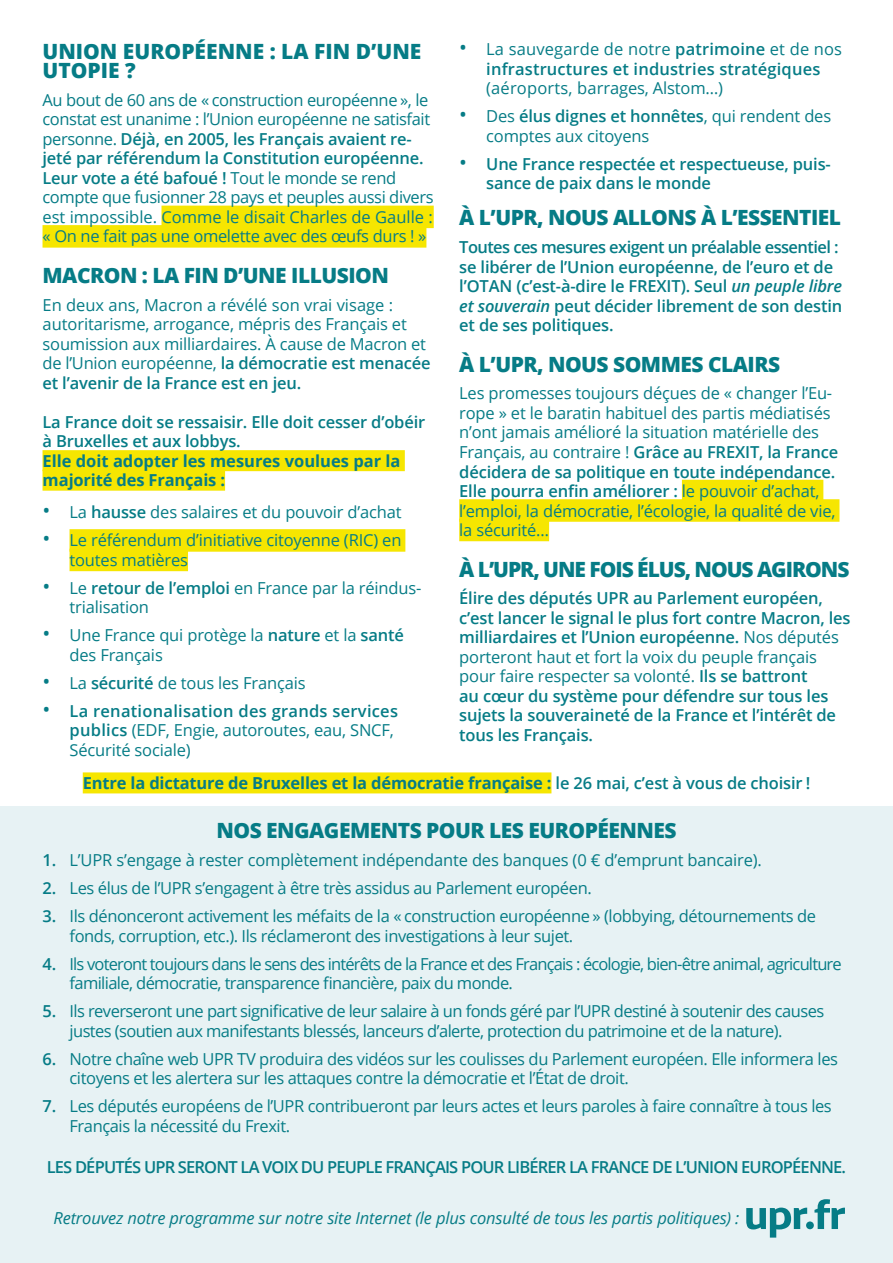
<style>
.page{position:relative;width:893px;height:1263px;background:#fff}
.page>*{position:absolute;margin:0;border:0;box-sizing:border-box;transform-origin:0 0}
.t1{font:800 21px "Open Sans";letter-spacing:-.025em;color:#067c86}
.t2{font:800 21px/19.5px "Open Sans";color:#067c86}
.t3{font:800 21px "Open Sans";letter-spacing:-.05em;color:#067c86}
.t4{font:16.5px/19.5px "Open Sans";letter-spacing:-.025em;color:#067c86}
.t5{font:600 16.5px/19.5px "Open Sans";letter-spacing:-.01em;color:#067c86}
.t6{font:16.5px/19.5px "Open Sans";letter-spacing:-.05em;color:#067c86}
.t7{font:700 16.5px/19.5px "Open Sans";letter-spacing:-.01em;color:#067c86}
.t8{font:italic 16.5px "Open Sans";letter-spacing:-.01em;color:#067c86}
.t9{font:600 16.5px "Open Sans";letter-spacing:-.05em;color:#067c86}
.t10{font:600 16.5px/19.5px "Open Sans";letter-spacing:.01em;color:#067c86;text-align:center}
.t11{font:16.5px "Open Sans";letter-spacing:.01em;color:#067c86}
.s1{font-weight:600}
.s2{font-size:21px}
.s3{font-weight:400;font-size:21px}
.s4{font-weight:400}
.s5{font-style:italic}
</style>
<div class="page">
<div style="left:0;top:807px;width:893px;height:456px;background:#e7f2f4"></div>
<div style="left:161px;top:206px;width:273px;height:22px;background:#f6e601"></div>
<div style="left:43px;top:225px;width:383px;height:23px;background:#f6e601"></div>
<div style="left:43px;top:450px;width:362px;height:21px;background:#f6e601"></div>
<div style="left:43px;top:470px;width:182px;height:21px;background:#f6e601"></div>
<div style="left:70px;top:529px;width:335px;height:23px;background:#f6e601"></div>
<div style="left:70px;top:549px;width:118px;height:22px;background:#f6e601"></div>
<div style="left:682px;top:480px;width:141px;height:22px;background:#f6e601"></div>
<div style="left:459px;top:499px;width:380px;height:23px;background:#f6e601"></div>
<div style="left:459px;top:519px;width:90px;height:22px;background:#f6e601"></div>
<div style="left:83px;top:772px;width:468px;height:21px;background:#f6e601"></div>
<svg style="left:746px;top:1199px;width:99px;height:38px"></svg>
<p class="t2" style="left:43px;top:40px;width:380px">UNION EUROPÉENNE : LA FIN D’UNE<br>UTOPIE ?</p>
<p class="t4" style="left:43px;top:90px;width:393px">Au bout de 60 ans de « construction européenne », le constat est unanime : l’Union européenne ne satisfait personne. <span class="s1">Déjà, en 2005, les Français avaient re&shy;jeté par référendum la Constitution européenne.<br>Leur vote a été bafoué !</span> Tout le monde se rend compte que fusionner 28 pays et peuples aussi divers est impossible. Comme le disait Charles de Gaulle : « On ne fait pas une omelette avec des œufs durs ! »</p>
<p class="t1" style="left:43px;top:259px;width:348px">MACRON : LA FIN D’UNE ILLUSION</p>
<p class="t4" style="left:43px;top:294px;width:390px">En deux ans, Macron a révélé son vrai visage : autoritarisme, arrogance, mépris des Français et soumission aux milliardaires. À cause de Macron et de l’Union européenne, <span class="s1">la démocratie est menacée et l’avenir de la France est en jeu.</span></p>
<p class="t5" style="left:43px;top:412px;width:384px">La France doit se ressaisir. Elle doit cesser d’obéir à Bruxelles et aux lobbys.</p>
<p class="t7" style="left:43px;top:450px;width:360px">Elle doit adopter les mesures voulues par la majorité des Français :</p>
<p class="t4" style="left:43px;top:502px;width:361px"><span class="s2">•</span> La <span class="s1">hausse</span> des salaires et du pouvoir d’achat</p>
<p class="t4" style="left:70px;top:530px;width:333px;text-indent:-27px"><span class="s2">•</span> Le référendum d’initiative citoyenne (RIC) en toutes matières</p>
<p class="t4" style="left:70px;top:578px;width:353px;text-indent:-27px"><span class="s2">•</span> Le <span class="s1">retour de l’emploi</span> en France par la réindus&shy;trialisation</p>
<p class="t4" style="left:70px;top:625px;width:336px;text-indent:-27px"><span class="s2">•</span> Une France qui protège la <span class="s1">nature</span> et la <span class="s1">santé </span>des Français</p>
<p class="t4" style="left:43px;top:673px;width:265px"><span class="s2">•</span> La <span class="s1">sécurité</span> de tous les Français</p>
<p class="t4" style="left:70px;top:701px;width:330px;text-indent:-27px"><span class="s2">•</span> <span class="s1">La renationalisation des grands services publics</span> (EDF, Engie, autoroutes, eau, SNCF,<br>Sécurité sociale)</p>
<p class="t10" style="left:459px;top:39px;width:384px"><span class="s3">•</span> <span class="s4">La sauvegarde de notre</span> patrimoine <span class="s4">et de nos </span>infrastructures et industries stratégiques</p>
<p class="t11" style="left:486px;top:77px;width:238px">(aéroports, barrages, Alstom…)</p>
<p class="t4" style="left:486px;top:106px;width:346px;text-indent:-27px"><span class="s2">•</span> Des <span class="s1">élus dignes et honnêtes</span>, qui rendent des comptes aux citoyens</p>
<p class="t5" style="left:486px;top:154px;width:346px;text-indent:-27px"><span class="s3">•</span> Une France respectée et respectueuse, puis&shy;sance de paix dans le monde</p>
<p class="t1" style="left:459px;top:202px;width:383px">À L’UPR, NOUS ALLONS À L’ESSENTIEL</p>
<p class="t5" style="left:459px;top:237px;width:384px">Toutes ces mesures exigent un préalable essentiel : se libérer de l’Union européenne, de l’euro et de l’OTAN (c’est-à-dire le FREXIT). Seul <span class="s5">un peuple libre et souverain</span> peut décider librement de son destin et de ses politiques.</p>
<p class="t1" style="left:459px;top:348px;width:322px">À L’UPR, NOUS SOMMES CLAIRS</p>
<p class="t4" style="left:459px;top:383px;width:381px">Les promesses toujours déçues de « changer l’Eu&shy;rope » et le baratin habituel des partis médiatisés n’ont jamais amélioré la situation matérielle des Français, au contraire ! <span class="s1">Grâce au FREXIT, la France décidera de sa politique en toute indépendance.<br>Elle pourra enfin améliorer :</span> le pouvoir d’achat, l’emploi, la démocratie, l’écologie, la qualité de vie, la sécurité…</p>
<p class="t3" style="left:459px;top:553px;width:392px">À L’UPR, UNE FOIS ÉLUS, NOUS AGIRONS</p>
<p class="t5" style="left:459px;top:588px;width:393px">Élire des députés UPR au Parlement européen, c’est lancer le signal le plus fort contre Macron, les milliardaires et l’Union européenne. <span class="s4">Nos députés porteront haut et fort la voix du peuple français pour faire respecter sa volonté.</span> Ils se battront<br>au cœur du système pour défendre sur tous les sujets la souveraineté de la France et l’intérêt de tous les Français.</p>
<p class="t7" style="left:83px;top:773px;width:729px">Entre la dictature de Bruxelles et la démocratie française : <span class="s1">le 26 mai, c’est à vous de choisir !</span></p>
<p class="t1" style="left:216px;top:814px;width:461px">NOS ENGAGEMENTS POUR LES EUROPÉENNES</p>
<p class="t4" style="left:43px;top:850px;width:721px"><span class="s1">1.</span> L’UPR s’engage à rester complètement indépendante des banques (0 € d’emprunt bancaire).</p>
<p class="t4" style="left:43px;top:878px;width:551px"><span class="s1">2.</span> Les élus de l’UPR s’engagent à être très assidus au Parlement européen.</p>
<p class="t4" style="left:70px;top:906px;width:748px;text-indent:-27px"><span class="s1">3.</span> Ils dénonceront activement les méfaits de la « construction européenne » (lobbying, détournements de fonds, corruption, etc.). Ils réclameront des investigations à leur sujet.</p>
<p class="t6" style="left:70px;top:953px;width:774px;text-indent:-27px"><span class="s1">4.</span> Ils voteront toujours dans le sens des intérêts de la France et des Français : écologie, bien-être animal, agriculture familiale, démocratie, transparence financière, paix du monde.</p>
<p class="t4" style="left:70px;top:1001px;width:756px;text-indent:-27px"><span class="s1">5.</span> Ils reverseront une part significative de leur salaire à un fonds géré par l’UPR destiné à soutenir des causes justes (soutien aux manifestants blessés, lanceurs d’alerte, protection du patrimoine et de la nature).</p>
<p class="t4" style="left:70px;top:1048px;width:770px;text-indent:-27px"><span class="s1">6.</span> Notre chaîne web UPR TV produira des vidéos sur les coulisses du Parlement européen. Elle informera les citoyens et les alertera sur les attaques contre la démocratie et l’État de droit.</p>
<p class="t4" style="left:70px;top:1096px;width:764px;text-indent:-27px"><span class="s1">7.</span> Les députés européens de l’UPR contribueront par leurs actes et leurs paroles à faire connaître à tous les<br>Français la nécessité du Frexit.</p>
<p class="t9" style="left:47px;top:1156px;width:801px">LES DÉPUTÉS UPR SERONT LA VOIX DU PEUPLE FRANÇAIS POUR LIBÉRER LA FRANCE DE L’UNION EUROPÉENNE.</p>
<p class="t8" style="left:54px;top:1206px;width:687px">Retrouvez notre programme sur notre site Internet (le plus consulté de tous les partis politiques) :</p>
</div>
